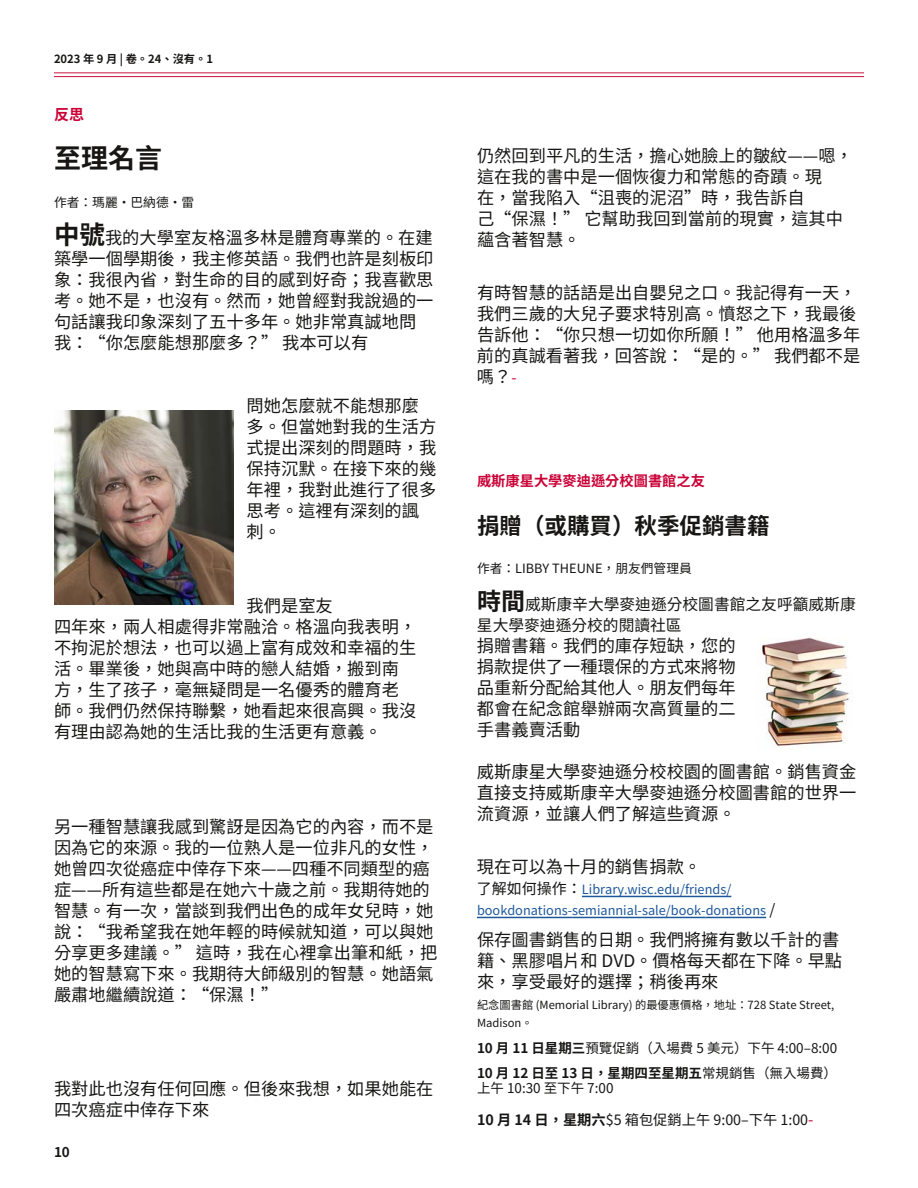
<style>
.page{position:relative;width:918px;height:1188px;background:#fff}
.page>*{position:absolute;margin:0;border:0;box-sizing:border-box;transform-origin:0 0}
.t1{font:700 27px "Noto Sans CJ Ktc";color:#171615}
.t2{font:700 22.5px "Noto Sans CJ Ktc";color:#171615}
.t3{font:17.25px/21px "Noto Sans CJ Ktc";color:#171615}
.t4{font:15.75px/21px "Noto Sans CJ Ktc";color:#171615}
.t5{font:700 15px "Noto Sans CJ Ktc";color:#ca0036}
.t6{font:14.25px "Noto Sans CJ Ktc";color:#171615}
.t7{font:700 14.25px "Noto Sans CJ Ktc";color:#ca0036}
.t8{font:13.5px/25.5px "Noto Sans CJ Ktc";color:#171615}
.t9{font:700 13.5px "Noto Sans CJ Ktc";color:#171615}
.t10{font:12.75px/21px "Noto Sans CJ Ktc";color:#1d589b}
.t11{font:12.75px "Noto Sans CJ Ktc";color:#171615}
.t12{font:11.25px/18px "Noto Sans CJ Ktc";color:#171615}
.t13{font:700 11.25px "Noto Sans CJ Ktc";color:#171615}
.s1{font-weight:700;font-size:25.5px}
.s2{font-size:15px;color:#ca0036}
.s3{font-weight:700;font-size:24px}
.s4{font-size:15px;color:#171615}
.s5{font-weight:700}
</style>
<div class="page">
<hr style="left:54px;top:72px;width:810px;height:1px;background:#cd1141">
<hr style="left:54px;top:76px;width:810px;height:1px;background:#cd1141">
<img style="left:54px;top:411px;width:180px;height:193px">
<img style="left:762px;top:637px;width:87px;height:109px">
<hr style="left:582px;top:896px;width:103px;height:1px;background:#1d589b">
<hr style="left:685px;top:896px;width:46px;height:1px;background:#1d589b">
<hr style="left:477px;top:917px;width:95px;height:1px;background:#1d589b">
<hr style="left:572px;top:917px;width:70px;height:1px;background:#1d589b">
<svg style="left:642px;top:917px;width:29px;height:1px"></svg>
<hr style="left:671px;top:917px;width:35px;height:1px;background:#1d589b">
<hr style="left:706px;top:917px;width:60px;height:1px;background:#1d589b">
<p class="t13" style="left:54px;top:50px;width:161px">2023 年 9 ⽉ | 卷。24、沒有。1</p>
<p class="t5" style="left:54px;top:102px;width:31px">反思</p>
<h1 class="t1" style="left:54px;top:137px;width:109px">⾄理名⾔</h1>
<p class="t3" style="left:477px;top:144px;width:377px">仍然回到平凡的⽣活，擔⼼她臉上的皺紋——嗯，這在我的書中是⼀個恢復⼒和常態的奇蹟。現<br>在，當我陷⼊“沮喪的泥沼”時，我告訴⾃<br>⼰“保濕！” 它幫助我回到當前的現實，這其中蘊含著智慧。</p>
<p class="t11" style="left:54px;top:192px;width:142px">作者：瑪麗·巴納德·雷</p>
<p class="t3" style="left:54px;top:226px;width:381px"><span class="s1">中號</span>我的⼤學室友格溫多林是體育專業的。在建築學⼀個學期後，我主修英語。我們也許是刻板印象：我很內省，對⽣命的⽬的感到好奇；我喜歡思考。她不是，也沒有。然⽽，她曾經對我說過的⼀句話讓我印象深刻了五⼗多年。她⾮常真誠地問我：“你怎麼能想那麼多？” 我本可以有</p>
<p class="t3" style="left:477px;top:281px;width:385px">有時智慧的話語是出⾃嬰兒之⼝。我記得有⼀天，我們三歲的⼤兒⼦要求特別⾼。憤怒之下，我最後告訴他：“你只想⼀切如你所願！” 他⽤格溫多年前的真誠看著我，回答說：“是的。” 我們都不是嗎？<span class="s2">-</span></p>
<p class="t3" style="left:247px;top:394px;width:191px">問她怎麼就不能想那麼多。但當她對我的⽣活⽅式提出深刻的問題時，我保持沉默。在接下來的幾年裡，我對此進⾏了很多思考。這裡有深刻的諷刺。</p>
<p class="t7" style="left:477px;top:469px;width:229px">威斯康星⼤學⿆迪遜分校圖書館之友</p>
<h2 class="t2" style="left:477px;top:508px;width:294px">捐贈（或購買）秋季促銷書籍</h2>
<p class="t11" style="left:477px;top:558px;width:216px">作者：LIBBY THEUNE，朋友們管理員</p>
<p class="t3" style="left:54px;top:594px;width:364px;text-indent:193px">我們是室友<br>四年來，兩⼈相處得⾮常融洽。格溫向我表明，不拘泥於想法，也可以過上富有成效和幸福的⽣活。畢業後，她與⾼中時的戀⼈結婚，搬到南⽅，⽣了孩⼦，毫無疑問是⼀名優秀的體育⽼師。我們仍然保持聯繫，她看起來很⾼興。我沒有理由認為她的⽣活⽐我的⽣活更有意義。</p>
<p class="t4" style="left:477px;top:593px;width:380px"><span class="s3">時間</span>威斯康⾟⼤學⿆迪遜分校圖書館之友呼籲威斯康星⼤學⿆迪遜分校的閱讀社區</p>
<p class="t3" style="left:477px;top:634px;width:260px;text-align:justify">捐贈書籍。我們的庫存短缺，您的捐款提供了⼀種環保的⽅式來將物品重新分配給其他⼈。朋友們每年都會在紀念館舉辦兩次⾼質量的⼆ ⼿書義賣活動</p>
<p class="t3" style="left:477px;top:760px;width:381px;text-align:justify">威斯康星⼤學⿆迪遜分校校園的圖書館。銷售資⾦直接⽀持威斯康⾟⼤學⿆迪遜分校圖書館的世界⼀流資源，並讓⼈們了解這些資源。</p>
<p class="t3" style="left:54px;top:814px;width:385px">另⼀種智慧讓我感到驚訝是因為它的內容，⽽不是因為它的來源。我的⼀位熟⼈是⼀位⾮凡的⼥性，她曾四次從癌症中倖存下來——四種不同類型的癌症——所有這些都是在她六⼗歲之前。我期待她的智慧。有⼀次，當談到我們出⾊的成年⼥兒時，她說：“我希望我在她年輕的時候就知道，可以與她分享更多建議。” 這時，我在⼼裡拿出筆和紙，把她的智慧寫下來。我期待⼤師級別的智慧。她語氣嚴肅地繼續說道：“保濕！”</p>
<p class="t3" style="left:477px;top:855px;width:226px">現在可以為⼗⽉的銷售捐款。</p>
<p class="t10" style="left:477px;top:878px;width:300px"><span class="s4">了解如何操作：</span>Library.wisc.edu/friends/ bookdonations-semiannial-sale/book-donations <span class="s4">/</span></p>
<p class="t3" style="left:477px;top:928px;width:367px">保存圖書銷售的⽇期。我們將擁有數以千計的書籍、⿊膠唱⽚和 DVD。價格每天都在下降。早點來，享受最好的選擇；稍後再來</p>
<p class="t12" style="left:477px;top:996px;width:359px">紀念圖書館 (Memorial Library) 的最優惠價格，地址：728 State Street,<br>Madison。</p>
<p class="t8" style="left:477px;top:1034px;width:362px"><span class="s5">10 ⽉ 11 ⽇星期三</span>預覽促銷（⼊場費 5 美元）下午 4:00‒8:00<br><span class="s5">10 ⽉ 12 ⽇⾄ 13 ⽇，星期四⾄星期五</span>常規銷售（無⼊場費）</p>
<p class="t3" style="left:54px;top:1077px;width:381px">我對此也沒有任何回應。但後來我想，如果她能在</p>
<p class="t8" style="left:477px;top:1075px;width:138px">上午 10:30 ⾄下午 7:00</p>
<p class="t3" style="left:54px;top:1098px;width:157px">四次癌症中倖存下來</p>
<p class="t6" style="left:477px;top:1108px;width:338px"><span class="s5">10 ⽉ 14 ⽇，星期六</span>$5 箱包促銷上午 9:00‒下午 1:00<span class="s2">-</span></p>
<p class="t9" style="left:54px;top:1141px;width:17px">10</p>
</div>
